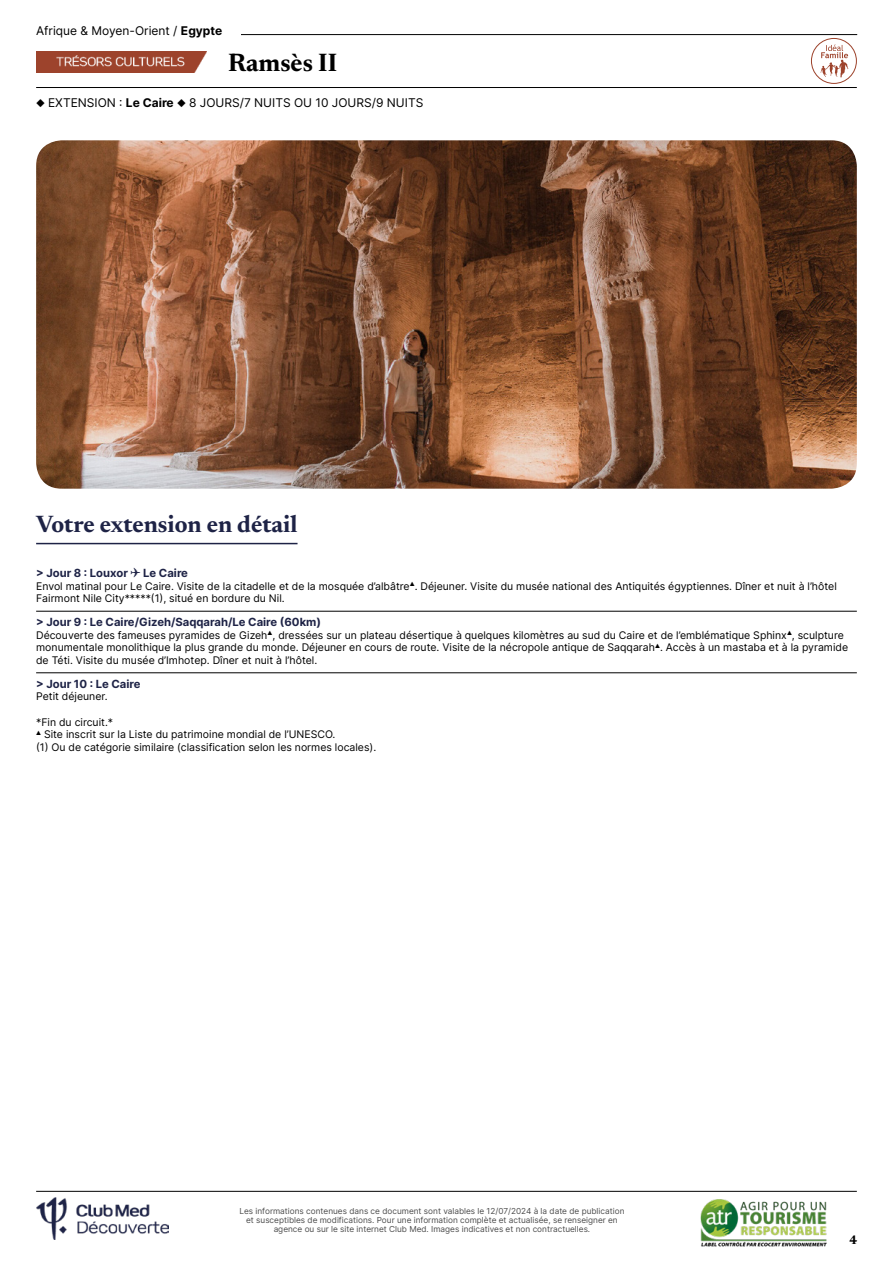
<style>
.page{position:relative;width:893px;height:1263px;background:#fff}
.page>*{position:absolute;margin:0;border:0;box-sizing:border-box;transform-origin:0 0}
.t1{font:700 25.5px "Newsreader 24 pt";color:#000}
.t2{font:700 24px "Newsreader 24 pt";color:#1e2346}
.t3{font:700 12.6px "Newsreader 24 pt";color:#000}
.t4{font:12px "Inter";color:#000}
.t5{font:700 11.25px "Inter";color:#1e2346}
.t6{font:10.5px/12.6px "Inter";color:#000}
.t7{font:8.25px/9px "Inter";color:#4d4d4d;text-align:center}
.s1{font-weight:700}
</style>
<div class="page">
<hr style="left:64px;top:34px;width:793px;height:1px;background:#000">
<img style="left:36px;top:51px;width:171px;height:21px">
<hr style="left:36px;top:87px;width:821px;height:1px;background:#000">
<div style="left:36px;top:26px;width:204px;height:17px;background:#fff"></div>
<hr style="left:36px;top:1191px;width:821px;height:1px;background:#000">
<div style="left:811px;top:38px;width:46px;height:46px;border:1px solid #9d432c;border-radius:50%"></div>
<svg style="left:821px;top:45px;width:27px;height:33px"></svg>
<img style="left:36px;top:1197px;width:132px;height:42px">
<img style="left:700px;top:1199px;width:127px;height:48px">
<img style="left:36px;top:140px;width:821px;height:349px">
<hr style="left:36px;top:543px;width:262px;height:1px;background:#1e2346">
<hr style="left:36px;top:611px;width:821px;height:1px;background:#000">
<hr style="left:36px;top:672px;width:821px;height:1px;background:#000">
<p class="t4" style="left:36px;top:22px;width:188px">Afrique &amp; Moyen-Orient / <span class="s1">Egypte</span></p>
<h1 class="t1" style="left:228px;top:44px;width:111px">Ramsès II</h1>
<p class="t4" style="left:36px;top:93px;width:389px">◆ EXTENSION : <span class="s1">Le Caire</span> ◆ 8 JOURS/7 NUITS OU 10 JOURS/9 NUITS</p>
<h2 class="t2" style="left:36px;top:507px;width:263px">Votre extension en détail</h2>
<p class="t5" style="left:36px;top:565px;width:153px">&gt; Jour 8 : Louxor ✈ Le Caire</p>
<p class="t6" style="left:36px;top:579px;width:802px">Envol matinal pour Le Caire. Visite de la citadelle et de la mosquée d’albâtre▲. Déjeuner. Visite du musée national des Antiquités égyptiennes. Dîner et nuit à l’hôtel<br>Fairmont Nile City*****(1), situé en bordure du Nil.</p>
<p class="t5" style="left:36px;top:614px;width:286px">&gt; Jour 9 : Le Caire/Gizeh/Saqqarah/Le Caire (60km)</p>
<p class="t6" style="left:36px;top:628px;width:814px">Découverte des fameuses pyramides de Gizeh▲, dressées sur un plateau désertique à quelques kilomètres au sud du Caire et de l’emblématique Sphinx▲, sculpture monumentale monolithique la plus grande du monde. Déjeuner en cours de route. Visite de la nécropole antique de Saqqarah▲. Accès à un mastaba et à la pyramide de Téti. Visite du musée d’Imhotep. Dîner et nuit à l’hôtel.</p>
<p class="t5" style="left:36px;top:675px;width:106px">&gt; Jour 10 : Le Caire</p>
<p class="t6" style="left:36px;top:690px;width:73px">Petit déjeuner.</p>
<p class="t6" style="left:36px;top:715px;width:79px">*Fin du circuit.*</p>
<p class="t6" style="left:36px;top:728px;width:342px">▲ Site inscrit sur la Liste du patrimoine mondial de l’UNESCO.<br>(1) Ou de catégorie similaire (classification selon les normes locales).</p>
<p class="t7" style="left:239px;top:1206px;width:387px">Les informations contenues dans ce document sont valables le 12/07/2024 à la date de publication et susceptibles de modifications. Pour une information complète et actualisée, se renseigner en agence ou sur le site internet Club Med. Images indicatives et non contractuelles.</p>
<p class="t3" style="left:849px;top:1230px;width:9px">4</p>
</div>
